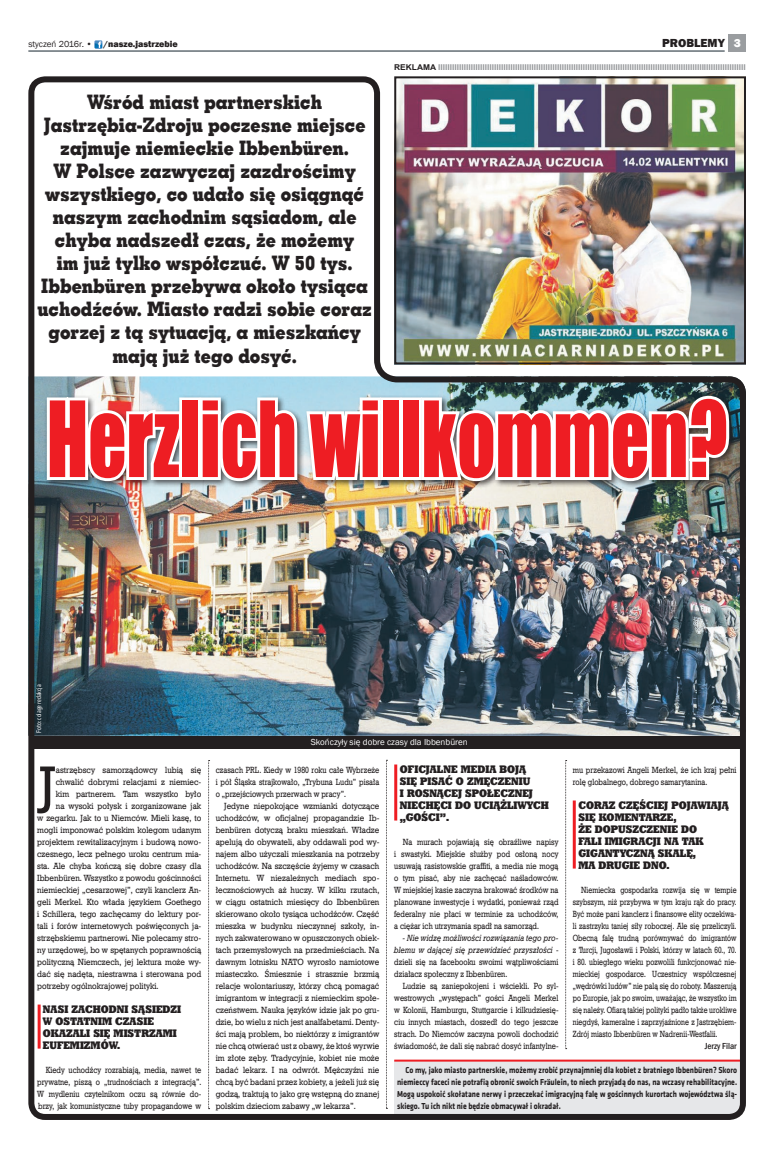
<style>
.page{position:relative;width:780px;height:1154px;background:#fff}
.page>*{position:absolute;margin:0;border:0;box-sizing:border-box;transform-origin:0 0}
.t1{font:96.9px "Impact";color:#ee1d23;scale:.77 1}
.t2{font:54.8px "Geo Slab 712 Md EU";color:#231f20}
.t3{font:20px/23px "Geo Slab 703 X Bd EU";color:#231f20;text-align:center;scale:.92 1}
.t4{font:800 12px "Franklin Gothic";color:#231f20}
.t5{font:11px/12px "Geo Slab 712 X Bd EU";color:#231f20;scale:.9 1}
.t6{font:9px/12px "Geo Slab 712 Md EU";color:#231f20;text-align:justify;scale:.92 1}
.t7{font:9px/12px "Geo Slab 712 Md EU";color:#231f20;text-align:justify;scale:.85 1}
.t8{font:9px/12px "Geo Slab 712 Md EU";color:#231f20;text-align:justify;scale:.8 1}
.t9{font:700 9px/12px "Klavika";color:#231f20;text-align:justify;scale:.85 1}
.t10{font:italic 9px/12px "Geo Slab 712 Md EU";color:#231f20;text-align:justify;scale:.85 1}
.t11{font:9px "Franklin Gothic";color:#fff}
.t12{font:800 9px "Franklin Gothic";color:#231f20}
.t13{font:9px "Franklin Gothic";color:#231f20}
.t14{font:500 condensed 9px "Franklin Gothic";color:#231f20}
.t15{font:700 8px "Arial";color:#939598;scale:1.05 1}
.t16{font:7px "Klavika";color:#fff;scale:.8 1}
.s1{color:#fff}
.s2{color:#231f20}
.s3{font-style:normal}
</style>
<div class="page">
<div style="left:729px;top:34px;width:17px;height:17px;background:#9a9da0"></div>
<svg style="left:94px;top:41px;width:9px;height:8px"></svg>
<hr style="left:28px;top:51px;width:696px;height:1px;background:#15242e">
<img style="left:28px;top:76px;width:718px;height:1044px">
<p class="t13" style="left:28px;top:39px;width:65px">styczeń 2016r. •</p>
<p class="t12" style="left:103px;top:38px;width:76px">/nasze.jastrzebie</p>
<h3 class="t4" style="left:662px;top:35px;width:80px">PROBLEMY <span class="s1">3</span></h3>
<p class="t15" style="left:394px;top:62px;width:336px"><span class="s2">REKLAMA</span> IIIIIIIIIIIIIIIIIIIIIIIIIIIIIIIIIIIIIIIIIIIIIIIIIIIIIIIIIIIIIIIIIIIIIIIIIIIIIIIIIIIIIIIIIIIIIIIIIIIIIIIIIIIIIIIIIIIIIIIIIIIIIIIIIIII</p>
<p class="t3" style="left:37px;top:91px;width:365px">Wśród miast partnerskich<br>Jastrzębia-Zdroju poczesne miejsce zajmuje niemieckie Ibbenbüren.<br>W Polsce zazwyczaj zazdrościmy wszystkiego, co udało się osiągnąć naszym zachodnim sąsiadom, ale chyba nadszedł czas, że możemy<br>im już tylko współczuć. W 50 tys.<br>Ibbenbüren przebywa około tysiąca uchodźców. Miasto radzi sobie coraz gorzej z tą sytuacją, a mieszkańcy mają już tego dosyć.</p>
<h1 class="t1" style="left:47px;top:364px;width:885px">Herzlich willkommen?</h1>
<p class="t16" style="left:35px;top:733px;width:62px;rotate:-90deg">Foto: colage redakcja</p>
<h2 class="t2" style="left:39px;top:752px;width:18px">J</h2>
<p class="t6" style="left:56px;top:763px;width:159px">astrzębscy samorządowcy lubią się</p>
<p class="t6" style="left:56px;top:775px;width:159px">chwalić dobrymi relacjami z niemiec-</p>
<p class="t6" style="left:56px;top:787px;width:159px">kim partnerem. Tam wszystko było</p>
<p class="t6" style="left:56px;top:799px;width:159px">na wysoki połysk i zorganizowane jak</p>
<p class="t6" style="left:37px;top:811px;width:180px">w zegarku. Jak to u Niemców. Mieli kasę, to</p>
<p class="t6" style="left:37px;top:823px;width:180px">mogli imponować polskim kolegom udanym</p>
<p class="t6" style="left:37px;top:835px;width:180px">projektem rewitalizacyjnym i budową nowo-</p>
<p class="t6" style="left:37px;top:847px;width:180px">czesnego, lecz pełnego uroku centrum mia-</p>
<p class="t6" style="left:37px;top:859px;width:180px">sta. Ale chyba kończą się dobre czasy dla</p>
<p class="t6" style="left:37px;top:871px;width:180px">Ibbenbüren. Wszystko z powodu gościnności</p>
<p class="t6" style="left:37px;top:883px;width:180px">niemieckiej „cesarzowej”, czyli kanclerz An-</p>
<p class="t6" style="left:37px;top:895px;width:180px">geli Merkel. Kto włada językiem Goethego</p>
<p class="t6" style="left:37px;top:907px;width:180px">i Schillera, tego zachęcamy do lektury por-</p>
<p class="t6" style="left:37px;top:919px;width:180px">tali i forów internetowych poświęconych ja-</p>
<p class="t6" style="left:37px;top:931px;width:180px">strzębskiemu partnerowi. Nie polecamy stro-</p>
<p class="t6" style="left:37px;top:943px;width:180px">ny urzędowej, bo w spętanych poprawnością</p>
<p class="t6" style="left:37px;top:955px;width:180px">polityczną Niemczech, jej lektura może wy-</p>
<p class="t6" style="left:37px;top:967px;width:180px">dać się nadęta, niestrawna i sterowana pod</p>
<p class="t6" style="left:37px;top:979px;width:133px">potrzeby ogólnokrajowej polityki.</p>
<p class="t5" style="left:43px;top:1003px;width:155px">NASI ZACHODNI SĄSIEDZI<br>W OSTATNIM CZASIE<br>OKAZALI SIĘ MISTRZ</p>
<p class="t5" style="left:156px;top:1027px;width:25px">AMI</p>
<p class="t5" style="left:43px;top:1039px;width:88px">EUFEMIZMÓW.</p>
<p class="t7" style="left:37px;top:1063px;width:194px;text-indent:9px">Kiedy uchodźcy rozrabiają, media, nawet te prywatne, piszą o „trudnościach z integracją”.<br>W mydleniu czytelnikom oczu są równie do&shy;brzy, jak komunistyczne tuby propagandowe w</p>
<p class="t11" style="left:311px;top:737px;width:158px">Skończyły się dobre czasy dla Ibbenbüren</p>
<p class="t7" style="left:216px;top:763px;width:194px">czasach PRL. Kiedy w 1980 roku całe Wybrzeże i pół Śląska strajkowało, „Trybuna Ludu” pisała o „przejściowych przerwach w pracy”.</p>
<p class="t6" style="left:216px;top:799px;width:179px;text-indent:9px">Jedyne niepokojące wzmianki dotyczące uchodźców, w oficjalnej propagandzie Ib&shy;benbüren dotyczą braku mieszkań. Władze apelują do obywateli, aby oddawali pod wy&shy;najem albo użyczali mieszkania na potrzeby uchodźców. Na szczęście żyjemy w czasach Internetu. W niezależnych mediach spo&shy;łecznościowych aż huczy. W kilku rzutach, w ciągu ostatnich miesięcy do Ibbenbüren skierowano około tysiąca uchodźców. Część mieszka w budynku nieczynnej szkoły, in&shy;nych zakwaterowano w opuszczonych obiek&shy;tach przemysłowych na przedmieściach. Na dawnym lotnisku NATO wyrosło namiotowe miasteczko. Śmiesznie i strasznie brzmią relacje wolontariuszy, którzy chcą pomagać imigrantom w integracji z niemieckim społe&shy;czeństwem. Nauka języków idzie jak po gru&shy;dzie, bo wielu z nich jest analfabetami. Denty&shy;ści mają problem, bo niektórzy z imigrantów nie chcą otwierać ust z obawy, że ktoś wyrwie im złote zęby. Tradycyjnie, kobiet nie może badać lekarz. I na odwrót. Mężczyźni nie chcą być badani przez kobiety, a jeżeli już się godzą, traktują to jako grę wstępną do znanej polskim dzieciom zabawy „w lekarza”.</p>
<p class="t5" style="left:400px;top:763px;width:146px">OFICJALNE MEDIA BOJĄ<br>SIĘ PISAĆ O ZMĘCZENIU<br>I ROSNĄCEJ SPOŁECZN</p>
<p class="t5" style="left:400px;top:787px;width:167px;text-indent:122px">EJ<br>NIECHĘCI DO UCIĄŻLIWYCH „GOŚCI”.</p>
<p class="t7" style="left:394px;top:835px;width:195px;text-indent:9px">Na murach pojawiają się obraźliwe napisy i swastyki. Miejskie służby pod osłoną nocy usuwają rasistowskie graffiti, a media nie mogą o tym pisać, aby nie zachęcać naśladowców.<br>W miejskiej kasie zaczyna brakować środków na planowane inwestycje i wydatki, ponieważ rząd federalny nie płaci w terminie za uchodźców, a ciężar ich utrzymania spadł na samorząd.</p>
<p class="t10" style="left:394px;top:931px;width:195px;text-indent:9px">- Nie widzę możliwości rozwiązania tego pro&shy;blemu w dającej się przewidzieć przyszłości <span class="s3">- dzieli się na facebooku swoimi wątpliwościami działacz społeczny z Ibbenbüren.</span></p>
<p class="t7" style="left:394px;top:979px;width:195px;text-indent:9px">Ludzie są zaniepokojeni i wściekli. Po syl&shy;westrowych „występach” gości Angeli Merkel w Kolonii, Hamburgu, Stuttgarcie i kilkudziesię&shy;ciu innych miastach, doszedł do tego jeszcze strach. Do Niemców zaczyna powoli dochodzić świadomość, że dali się nabrać dosyć infantylne-</p>
<p class="t7" style="left:572px;top:763px;width:194px">mu przekazowi Angeli Merkel, że ich kraj pełni rolę globalnego, dobrego samarytanina.</p>
<p class="t5" style="left:578px;top:799px;width:168px">CORAZ CZĘŚCIEJ POJAWIAJĄ<br>SIĘ KOMENTARZE,<br>ŻE DOPUSZCZ</p>
<p class="t5" style="left:578px;top:823px;width:139px;text-indent:75px">ENIE DO<br>FALI IMIGRACJI NA TAK<br>GIGANTYCZN</p>
<p class="t5" style="left:578px;top:847px;width:132px;text-indent:69px">Ą SKALĘ,<br>MA DRUGIE DNO.</p>
<p class="t8" style="left:572px;top:883px;width:206px;text-indent:9px">Niemiecka gospodarka rozwija się w tempie szybszym, niż przybywa w tym kraju rąk do pracy.<br>Być może pani kanclerz i finansowe elity oczekiwa&shy;li zastrzyku taniej siły roboczej. Ale się przeliczyli.<br>Obecną falę trudną porównywać do imigrantów z Turcji, Jugosławii i Polski, którzy w latach 60., 70. i 80. ubiegłego wieku pozwolili funkcjonować nie&shy;mieckiej gospodarce. Uczestnicy współczesnej „wędrówki ludów” nie palą się do roboty. Maszerują po Europie, jak po swoim, uważając, że wszystko im się należy. Ofiarą takiej polityki padło także urokliwe niegdyś, kameralne i zaprzyjaźnione z Jastrzębiem-Zdrój miasto Ibbenbüren w Nadrenii-Westfalii.</p>
<p class="t14" style="left:704px;top:1039px;width:33px">Jerzy Filar</p>
<p class="t9" style="left:397px;top:1064px;width:401px;text-indent:9px">Co my, jako miasto partnerskie, możemy zrobić przynajmniej dla kobiet z bratniego Ibbenbüren? Skoro niemieccy faceci nie potrafią obronić swoich Fräulein, to niech przyjadą do nas, na wczasy rehabilitacyjne.<br>Mogą uspokoić skołatane nerwy i przeczekać imigracyjną falę w gościnnych kurortach województwa ślą&shy;skiego. Tu ich nikt nie będzie obmacywał i okradał.</p>
</div>
